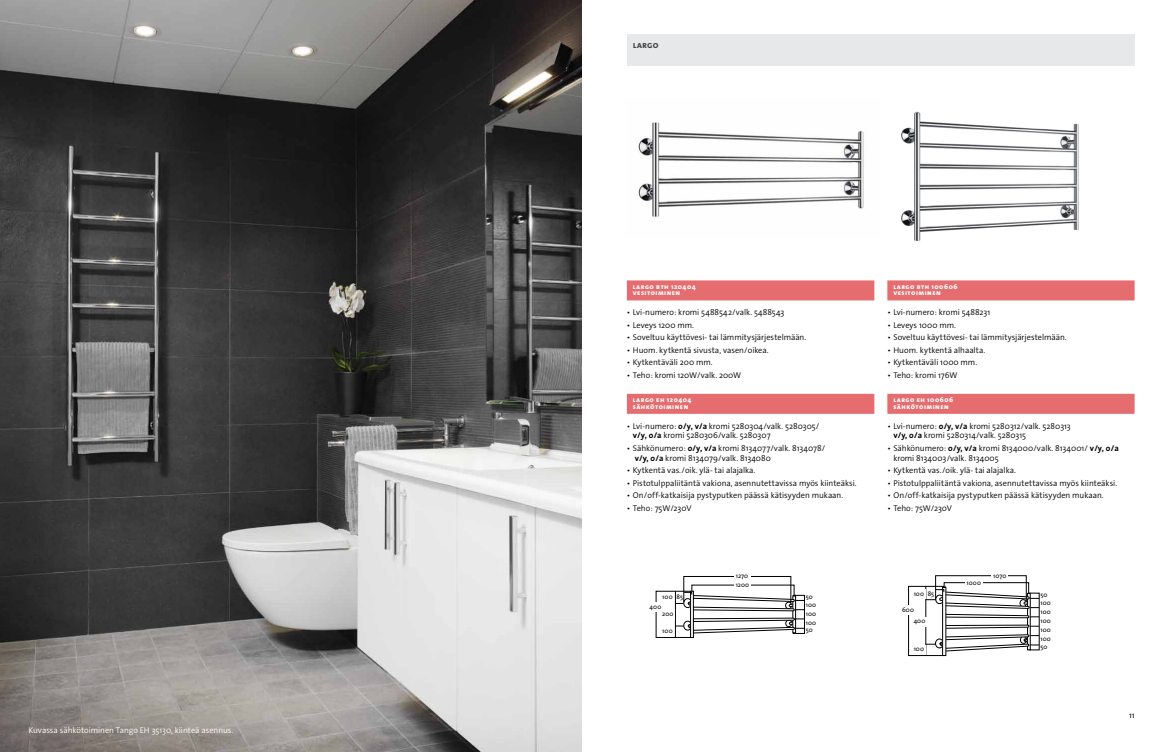
<style>
.page{position:relative;width:1163px;height:752px;background:#fff}
.page>*{position:absolute;margin:0;border:0;box-sizing:border-box;transform-origin:0 0}
.t1{font:9.5px "The Sans Bold Caps";color:#414042}
.t2{font:300 8.4px/9.7px "The Sans";color:#000}
.t3{font:300 8.4px "The Sans";letter-spacing:-.01em;color:#fff}
.t4{font:7px/6.5px "The Sans Extra Bold Caps";letter-spacing:.07em;color:#fff}
.t5{font:6.5px/9.1px "The Sans";letter-spacing:.015em;color:#000}
.s1{font-family:"The Sans";font-weight:800}
.s2{font-weight:700}
</style>
<div class="page">
<div style="left:626px;top:34px;width:508px;height:32px;background:#e7e8e9"></div>
<div style="left:626px;top:280px;width:248px;height:20px;background:#e56d70"></div>
<div style="left:626px;top:393px;width:248px;height:20px;background:#e56d70"></div>
<img style="left:638px;top:122px;width:226px;height:95px">
<img style="left:901px;top:111px;width:178px;height:130px">
<div style="left:887px;top:280px;width:247px;height:20px;background:#e56d70"></div>
<div style="left:887px;top:393px;width:247px;height:20px;background:#e56d70"></div>
<svg style="left:908px;top:575px;width:131px;height:80px"></svg>
<div style="left:927px;top:589px;width:7px;height:9px;background:#fff"></div>
<img style="left:0;top:0;width:581px;height:751px">
<div style="left:690px;top:590px;width:3px;height:47px;border:1px solid #000"></div>
<hr style="left:675px;top:591px;width:1px;height:46px;background:#000">
<svg style="left:675px;top:576px;width:129px;height:59px"></svg>
<p class="t3" style="left:28px;top:723px;width:206px">Kuvassa sähkötoiminen Tango EH 35130, kiinteä asennus.</p>
<p class="t1" style="left:632px;top:37px;width:27px">largo</p>
<p class="t4" style="left:632px;top:283px;width:64px">largo bth <span class="s1">120404 </span>vesitoiminen</p>
<p class="t2" style="left:626px;top:307px;width:159px">• Lvi-numero: kromi 5488542/valk. 5488543</p>
<p class="t2" style="left:626px;top:319px;width:69px">• Leveys 1200 mm.</p>
<p class="t2" style="left:626px;top:332px;width:181px">• Soveltuu käyttövesi- tai lämmitysjärjestelmään.</p>
<p class="t2" style="left:626px;top:345px;width:143px">• Huom. kytkentä sivusta, vasen/oikea.</p>
<p class="t2" style="left:626px;top:357px;width:87px">• Kytkentäväli 200 mm.</p>
<p class="t2" style="left:626px;top:370px;width:116px">• Teho: kromi 120W/valk. 200W</p>
<p class="t4" style="left:632px;top:396px;width:60px">largo eh <span class="s1">120404 </span>sähkötoiminen</p>
<p class="t2" style="left:632px;top:420px;width:188px;text-indent:-6px">• Lvi-numero: <span class="s2">o/y, v/a</span> kromi 5280304/valk. 5280305/ <span class="s2">v/y, o/a</span> kromi 5280306/valk. 5280307</p>
<p class="t2" style="left:634px;top:442px;width:192px;text-indent:-8px">• Sähkönumero: <span class="s2">o/y, v/a</span> kromi 8134077/valk. 8134078/ <span class="s2">v/y, o/a</span> kromi 8134079/valk. 8134080</p>
<p class="t2" style="left:626px;top:465px;width:130px">• Kytkentä vas./oik. ylä- tai alajalka.</p>
<p class="t2" style="left:626px;top:477px;width:231px">• Pistotulppaliitäntä vakiona, asennutettavissa myös kiinteäksi.</p>
<p class="t2" style="left:626px;top:490px;width:218px">• On/off-katkaisija pystyputken päässä kätisyyden mukaan.</p>
<p class="t2" style="left:626px;top:502px;width:66px">• Teho: 75W/230V</p>
<p class="t4" style="left:893px;top:283px;width:66px">largo bth <span class="s1">100606 </span>vesitoiminen</p>
<p class="t2" style="left:887px;top:307px;width:104px">• Lvi-numero: kromi 5488231</p>
<p class="t2" style="left:887px;top:319px;width:70px">• Leveys 1000 mm.</p>
<p class="t2" style="left:887px;top:332px;width:181px">• Soveltuu käyttövesi- tai lämmitysjärjestelmään.</p>
<p class="t2" style="left:887px;top:345px;width:99px">• Huom. kytkentä alhaalta.</p>
<p class="t2" style="left:887px;top:357px;width:91px">• Kytkentäväli 1000 mm.</p>
<p class="t2" style="left:887px;top:370px;width:72px">• Teho: kromi 176W</p>
<p class="t4" style="left:893px;top:396px;width:61px">largo eh <span class="s1">100606 </span>sähkötoiminen</p>
<p class="t2" style="left:893px;top:420px;width:179px;text-indent:-6px">• Lvi-numero: <span class="s2">o/y, v/a</span> kromi 5280312/valk. 5280313 <span class="s2">v/y, o/a</span> kromi 5280314/valk. 5280315</p>
<p class="t2" style="left:893px;top:442px;width:227px;text-indent:-6px">• Sähkönumero: <span class="s2">o/y, v/a</span> kromi 8134000/valk. 8134001/ <span class="s2">v/y, o/a </span>kromi 8134003/valk. 8134005</p>
<p class="t2" style="left:887px;top:465px;width:130px">• Kytkentä vas./oik. ylä- tai alajalka.</p>
<p class="t2" style="left:887px;top:477px;width:231px">• Pistotulppaliitäntä vakiona, asennutettavissa myös kiinteäksi.</p>
<p class="t2" style="left:887px;top:490px;width:218px">• On/off-katkaisija pystyputken päässä kätisyyden mukaan.</p>
<p class="t2" style="left:887px;top:502px;width:66px">• Teho: 75W/230V</p>
<p class="t5" style="left:735px;top:570px;width:14px">1270</p>
<p class="t5" style="left:993px;top:571px;width:15px">1070</p>
<p class="t5" style="left:735px;top:579px;width:15px">1200</p>
<p class="t5" style="left:966px;top:578px;width:16px">1000</p>
<p class="t5" style="left:676px;top:591px;width:8px">85</p>
<p class="t5" style="left:805px;top:591px;width:9px">50</p>
<p class="t5" style="left:805px;top:624px;width:9px">50</p>
<p class="t5" style="left:662px;top:591px;width:12px">100</p>
<p class="t5" style="left:662px;top:626px;width:12px">100</p>
<p class="t5" style="left:805px;top:599px;width:12px;text-align:justify">100<br>100<br>100</p>
<p class="t5" style="left:649px;top:601px;width:13px">400</p>
<p class="t5" style="left:662px;top:609px;width:13px">200</p>
<p class="t5" style="left:927px;top:588px;width:8px">85</p>
<p class="t5" style="left:913px;top:588px;width:12px">100</p>
<p class="t5" style="left:913px;top:616px;width:13px">400</p>
<p class="t5" style="left:901px;top:605px;width:13px">600</p>
<p class="t5" style="left:1040px;top:589px;width:9px">50</p>
<p class="t5" style="left:1040px;top:597px;width:12px">100<br>100</p>
<p class="t5" style="left:1040px;top:625px;width:12px">100</p>
<p class="t5" style="left:1040px;top:615px;width:12px">100</p>
<p class="t5" style="left:1040px;top:634px;width:12px">100</p>
<p class="t5" style="left:913px;top:644px;width:12px">100</p>
<p class="t5" style="left:1040px;top:641px;width:9px">50</p>
<p class="t2" style="left:1128px;top:710px;width:7px">11</p>
</div>
